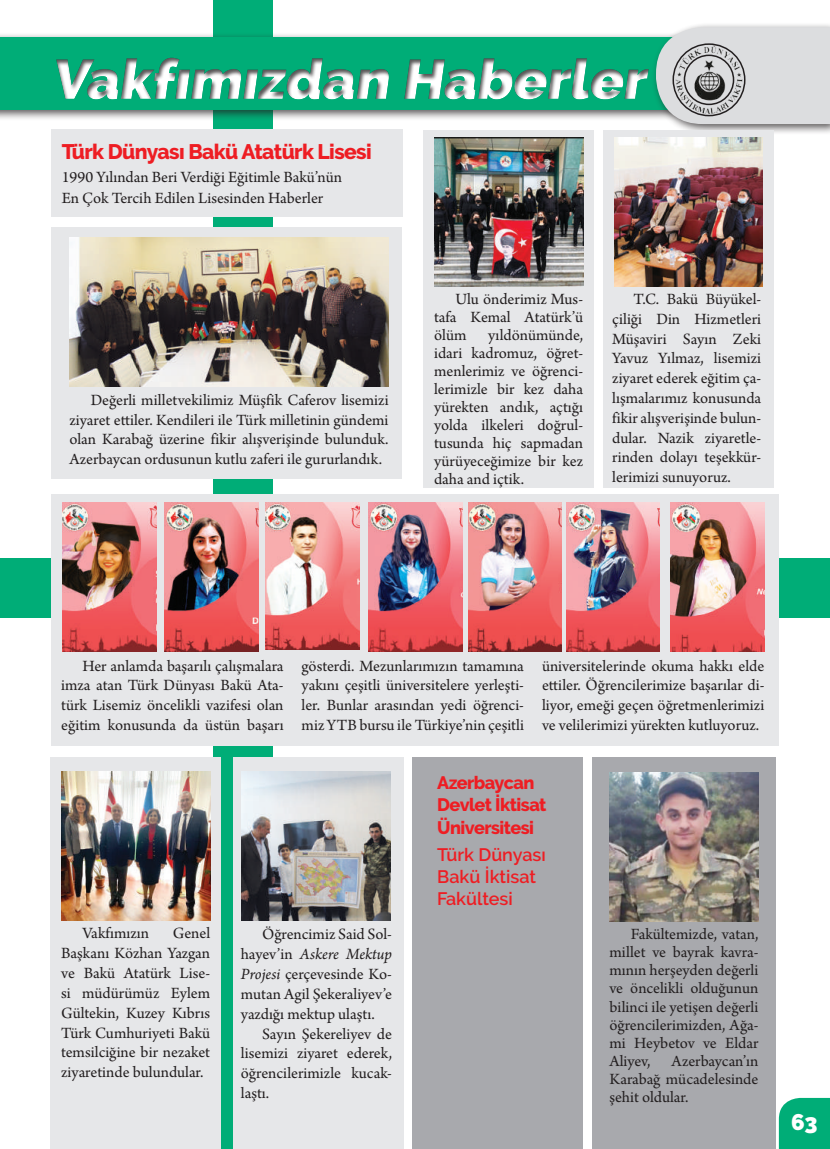
<style>
.page{position:relative;width:830px;height:1149px;background:#fff}
.page>*{position:absolute;margin:0;border:0;box-sizing:border-box;transform-origin:0 0}
.t1{font:900 55.5px "Raleway";color:#fff}
.t2{font:900 22.5px "Raleway";color:#fff}
.t3{font:800 21px "Raleway";letter-spacing:-.03em;color:#ee1d23}
.t4{font:800 18px/21.6px "Raleway";letter-spacing:-.03em;color:#ee1d23}
.t5{font:600 18px/22px "Raleway";color:#ee1d23}
.t6{font:16.5px/19.8px "Arno Pro";color:#231f20;text-align:justify}
.s1{font-style:italic}
</style>
<div class="page">
<svg style="left:778px;top:1097px;width:51px;height:51px;background:#11b280"></svg>
<div style="left:0;top:558px;width:829px;height:60px;background:#00ad77"></div>
<div style="left:213px;top:0;width:59px;height:1148px;background:#00ad77"></div>
<div style="left:592px;top:757px;width:183px;height:391px;background:#a8a9ad"></div>
<div style="left:0;top:32px;width:829px;height:89px;background:#231f20;opacity:.75"></div>
<div style="left:0;top:37px;width:829px;height:73px;background:#00ad77"></div>
<div style="left:650px;top:22px;width:179px;height:113px;background:#231f20;opacity:.75"></div>
<div style="left:655px;top:27px;width:174px;height:97px;background:#dcdddf"></div>
<div style="left:37px;top:46px;width:687px;height:66px;background:#231f20;opacity:.75"></div>
<img style="left:672px;top:45px;width:73px;height:68px">
<div style="left:672px;top:43px;width:73px;height:73px;border:2px solid #231f20;border-radius:50%"></div>
<div style="left:683px;top:55px;width:51px;height:50px;border:2px solid #231f20;border-radius:50%"></div>
<div style="left:423px;top:130px;width:170px;height:358px;background:#e6e7e9"></div>
<div style="left:51px;top:227px;width:351px;height:251px;background:#e6e7e9"></div>
<div style="left:51px;top:494px;width:727px;height:251px;background:#e6e7e9"></div>
<div style="left:50px;top:757px;width:171px;height:391px;background:#e6e7e9"></div>
<div style="left:233px;top:757px;width:170px;height:391px;background:#e6e7e9"></div>
<div style="left:603px;top:130px;width:170px;height:358px;background:#e6e7e9"></div>
<img style="left:614px;top:138px;width:148px;height:149px">
<img style="left:434px;top:138px;width:148px;height:149px">
<img style="left:69px;top:237px;width:319px;height:149px">
<img style="left:61px;top:771px;width:149px;height:148px">
<img style="left:242px;top:771px;width:149px;height:148px">
<img style="left:62px;top:502px;width:94px;height:149px">
<img style="left:164px;top:502px;width:94px;height:149px">
<img style="left:265px;top:502px;width:94px;height:147px">
<img style="left:368px;top:502px;width:94px;height:149px">
<img style="left:468px;top:502px;width:93px;height:149px">
<img style="left:566px;top:502px;width:93px;height:149px">
<img style="left:670px;top:502px;width:94px;height:149px">
<img style="left:609px;top:772px;width:149px;height:148px">
<div style="left:412px;top:757px;width:171px;height:391px;background:#a8a9ad"></div>
<div style="left:51px;top:129px;width:351px;height:88px;background:#e6e7e9"></div>
<h1 class="t1" style="left:51px;top:47px;width:604px">Vakfımızdan Haberler</h1>
<p class="t3" style="left:62px;top:139px;width:311px">Türk Dünyası Bakü Atatürk Lisesi</p>
<p class="t6" style="left:62px;top:167px;width:282px;line-height:21px">1990 Yılından Beri Verdiği Eğitimle Bakü’nün<br>En Çok Tercih Edilen Lisesinden Haberler</p>
<p class="t6" style="left:69px;top:390px;width:320px;text-indent:21px">Değerli milletvekilimiz Müşfik Caferov lisemizi ziyaret ettiler. Kendileri ile Türk milletinin gündemi olan Karabağ üzerine fikir alışverişinde bulunduk.<br>Azerbaycan ordusunun kutlu zaferi ile gururlandık.</p>
<p class="t6" style="left:434px;top:291px;width:150px;line-height:18px;text-indent:21px">Ulu önderimiz Mus&shy;tafa Kemal Atatürk’ü ölüm</p>
<p class="t6" style="left:434px;top:327px;width:150px;line-height:18px;text-indent:54px">yıldönümünde, idari kadromuz, öğret&shy;menlerimiz ve öğrenci&shy;lerimizle bir kez daha yürekten andık, açtığı yolda ilkeleri doğrul&shy;tusunda hiç sapmadan yürüyeceğimize bir kez daha and içtik.</p>
<p class="t6" style="left:612px;top:290px;width:150px;text-indent:21px">T.C. Bakü Büyükel&shy;çiliği Din Hizmetleri Müşaviri Sayın Zeki Yavuz Yılmaz, lisemizi ziyaret ederek eğitim ça&shy;lışmalarımız konusunda fikir alışverişinde bulun&shy;dular. Nazik ziyaretle&shy;rinden dolayı teşekkür&shy;lerimizi sunuyoruz.</p>
<p class="t6" style="left:61px;top:656px;width:224px;text-indent:21px">Her anlamda başarılı çalışmalara imza atan Türk Dünyası Bakü Ata&shy;türk Lisemiz öncelikli vazifesi olan eğitim konusunda da üstün başarı</p>
<p class="t6" style="left:301px;top:656px;width:224px">gösterdi. Mezunlarımızın tamamına yakını çeşitli üniversitelere yerleşti&shy;ler. Bunlar arasından yedi öğrenci&shy;miz YTB bursu ile Türkiye’nin çeşitli</p>
<p class="t6" style="left:541px;top:656px;width:224px">üniversitelerinde okuma hakkı elde ettiler. Öğrencilerimize başarılar di&shy;liyor, emeği geçen öğretmenlerimizi ve velilerimizi yürekten kutluyoruz.</p>
<p class="t6" style="left:61px;top:924px;width:150px;text-indent:111px">Genel Başkanı Közhan Yazgan ve Bakü Atatürk Lise&shy;si müdürümüz Eylem Gültekin, Kuzey Kıbrıs Türk Cumhuriyeti Bakü temsilciğine bir nezaket ziyaretinde bulundular.</p>
<p class="t6" style="left:82px;top:924px;width:68px">Vakfımızın</p>
<p class="t6" style="left:241px;top:925px;width:152px;text-indent:21px">Öğrencimiz Said Sol&shy;hayev’in <span class="s1">Askere Mektup Projesi</span> çerçevesinde Ko&shy;mutan Agil Şekeraliyev’e yazdığı mektup ulaştı.</p>
<p class="t6" style="left:241px;top:1024px;width:152px;text-indent:21px">Sayın Şekereliyev de lisemizi ziyaret ederek, öğrencilerimizle kucak&shy;laştı.</p>
<p class="t4" style="left:437px;top:771px;width:111px">Azerbaycan<br>Devlet İktisat</p>
<p class="t4" style="left:437px;top:816px;width:98px">Üniversitesi</p>
<p class="t5" style="left:437px;top:843px;width:110px">Türk Dünyası<br>Bakü İktisat<br>Fakültesi</p>
<p class="t6" style="left:609px;top:926px;width:150px;line-height:18px;text-indent:21px">Fakültemizde, vatan, millet ve bayrak kavra&shy;mının herşeyden değerli ve öncelikli olduğunun bilinci ile yetişen değerli öğrencilerimizden, Ağa&shy;mi Heybetov ve Eldar Aliyev,</p>
<p class="t6" style="left:609px;top:1052px;width:150px;line-height:18px;text-indent:62px">Azerbaycan’ın Karabağ mücadelesinde şehit oldular.</p>
<h2 class="t2" style="left:790px;top:1108px;width:28px">63</h2>
</div>
